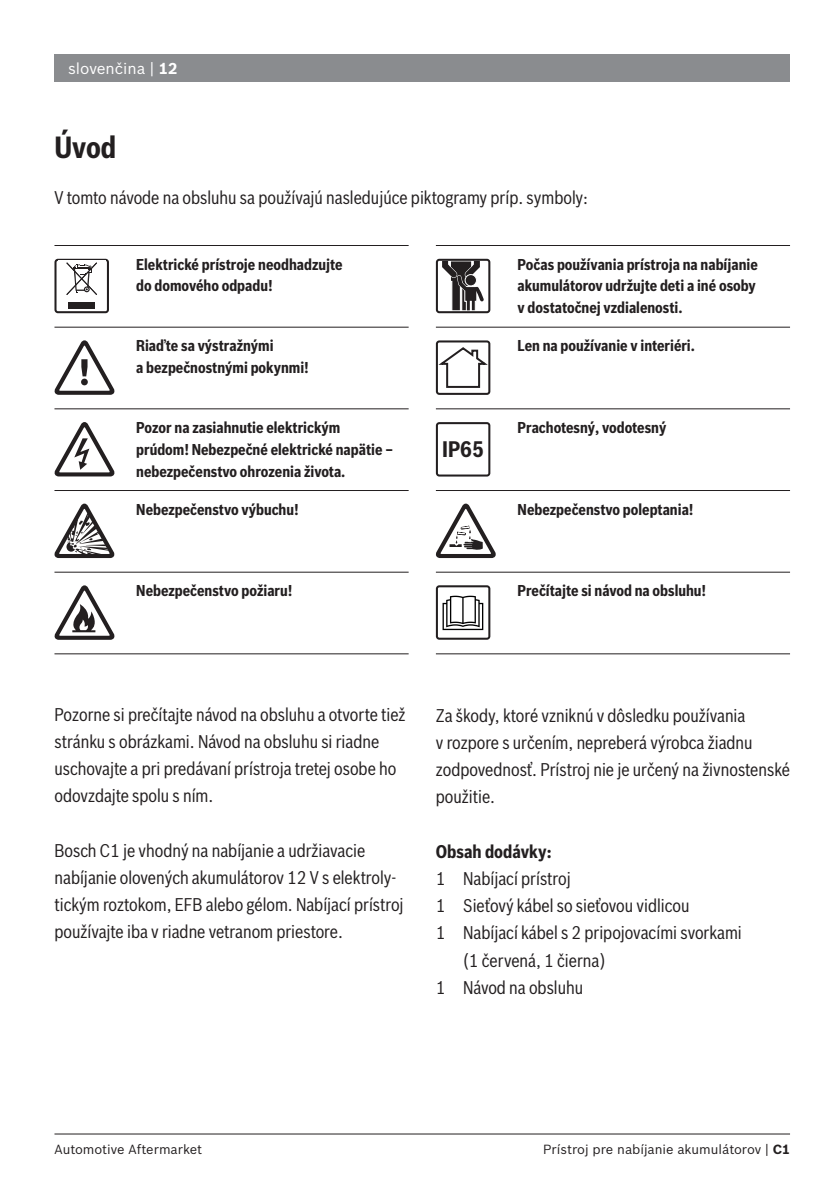
<style>
.page{position:relative;width:840px;height:1191px;background:#fff}
.page>*{position:absolute;margin:0;border:0;box-sizing:border-box;transform-origin:0 0}
.t1{font:700 30px "Bosch Sans Cond";color:#231f20}
.t2{font:700 22px "Bosch Sans Cond";color:#231f20}
.t3{font:18px/27.2px "Bosch Sans Cond";color:#231f20}
.t4{font:700 15.4px/21.8px "Bosch Sans Cond";color:#231f20}
.t5{font:15.4px "Bosch Sans";color:#fff}
.t6{font:13px "Bosch Sans";color:#231f20}
.s1{font-weight:700}
</style>
<div class="page">
<div style="left:54px;top:54px;width:735px;height:28px;background:#8a8c8f"></div>
<hr style="left:54px;top:1133px;width:735px;height:1px;background:#231f20">
<svg style="left:54px;top:259px;width:55px;height:54px"></svg>
<div style="left:68px;top:302px;width:27px;height:7px;background:#231f20"></div>
<hr style="left:54px;top:245px;width:354px;height:1px;background:#231f20">
<hr style="left:435px;top:245px;width:354px;height:1px;background:#231f20">
<hr style="left:54px;top:327px;width:354px;height:1px;background:#231f20">
<hr style="left:54px;top:408px;width:354px;height:1px;background:#231f20">
<hr style="left:54px;top:490px;width:354px;height:1px;background:#231f20">
<hr style="left:54px;top:571px;width:354px;height:1px;background:#231f20">
<hr style="left:54px;top:653px;width:354px;height:1px;background:#231f20">
<hr style="left:435px;top:327px;width:354px;height:1px;background:#231f20">
<hr style="left:435px;top:408px;width:354px;height:1px;background:#231f20">
<hr style="left:435px;top:490px;width:354px;height:1px;background:#231f20">
<hr style="left:435px;top:571px;width:354px;height:1px;background:#231f20">
<hr style="left:435px;top:653px;width:354px;height:1px;background:#231f20">
<svg style="left:54px;top:585px;width:60px;height:54px"></svg>
<svg style="left:54px;top:340px;width:60px;height:55px"></svg>
<svg style="left:54px;top:422px;width:60px;height:54px"></svg>
<svg style="left:54px;top:503px;width:60px;height:55px"></svg>
<svg style="left:435px;top:422px;width:55px;height:54px"></svg>
<div style="left:439px;top:425px;width:47px;height:48px;background:#fff"></div>
<svg style="left:435px;top:340px;width:55px;height:55px"></svg>
<svg style="left:435px;top:503px;width:60px;height:55px"></svg>
<svg style="left:435px;top:259px;width:55px;height:54px"></svg>
<svg style="left:435px;top:585px;width:55px;height:54px"></svg>
<p class="t5" style="left:68px;top:59px;width:111px">slovenčina | <span class="s1">12</span></p>
<p class="t1" style="left:54px;top:128px;width:63px">Úvod</p>
<p class="t3" style="left:54px;top:183px;width:535px">V tomto návode na obsluhu sa používajú nasledujúce piktogramy príp. symboly:</p>
<p class="t4" style="left:136px;top:253px;width:208px">Elektrické prístroje neodhadzujte do domového odpadu!</p>
<p class="t4" style="left:517px;top:253px;width:242px">Počas používania prístroja na nabíjanie akumulátorov udržujte deti a iné osoby v dostatočnej vzdialenosti.</p>
<p class="t4" style="left:136px;top:335px;width:174px">Riaďte sa výstražnými<br>a bezpečnostnými pokynmi!</p>
<p class="t4" style="left:517px;top:335px;width:179px">Len na používanie v interiéri.</p>
<p class="t4" style="left:136px;top:417px;width:259px">Pozor na zasiahnutie elektrickým prúdom! Nebezpečné elektrické napätie – nebezpečenstvo ohrozenia života.</p>
<p class="t4" style="left:136px;top:498px;width:164px">Nebezpečenstvo výbuchu!</p>
<p class="t2" style="left:442px;top:436px;width:43px">IP65</p>
<p class="t4" style="left:517px;top:417px;width:150px">Prachotesný, vodotesný</p>
<p class="t4" style="left:517px;top:498px;width:177px">Nebezpečenstvo poleptania!</p>
<p class="t4" style="left:136px;top:580px;width:157px">Nebezpečenstvo požiaru!</p>
<p class="t4" style="left:517px;top:580px;width:190px">Prečítajte si návod na obsluhu!</p>
<p class="t3" style="left:54px;top:700px;width:352px">Pozorne si prečítajte návod na obsluhu a otvorte tiež stránku s obrázkami. Návod na obsluhu si riadne uschovajte a pri predávaní prístroja tretej osobe ho odovzdajte spolu s ním.</p>
<p class="t3" style="left:54px;top:836px;width:350px">Bosch C1 je vhodný na nabíjanie a udržiavacie nabíjanie olovených akumulátorov 12 V s elektroly&shy;tickým roztokom, EFB alebo gélom. Nabíjací prístroj používajte iba v riadne vetranom priestore.</p>
<p class="t3" style="left:435px;top:701px;width:355px">Za škody, ktoré vzniknú v dôsledku používania<br>v rozpore s určením, nepreberá výrobca žiadnu zodpovednosť. Prístroj nie je určený na živnostenské použitie.</p>
<p class="t3" style="left:435px;top:837px;width:136px"><span class="s1">Obsah dodávky:<br></span>1 Nabíjací prístroj</p>
<p class="t3" style="left:435px;top:892px;width:255px">1 Sieťový kábel so sieťovou vidlicou</p>
<p class="t3" style="left:463px;top:919px;width:280px;text-indent:-27px">1 Nabíjací kábel s 2 pripojovacími svorkami (1 červená, 1 čierna)</p>
<p class="t3" style="left:435px;top:973px;width:149px">1 Návod na obsluhu</p>
<p class="t6" style="left:54px;top:1141px;width:149px">Automotive Aftermarket</p>
<p class="t6" style="left:542px;top:1141px;width:248px">Prístroj pre nabíjanie akumulátorov | <span class="s1">C1</span></p>
</div>
